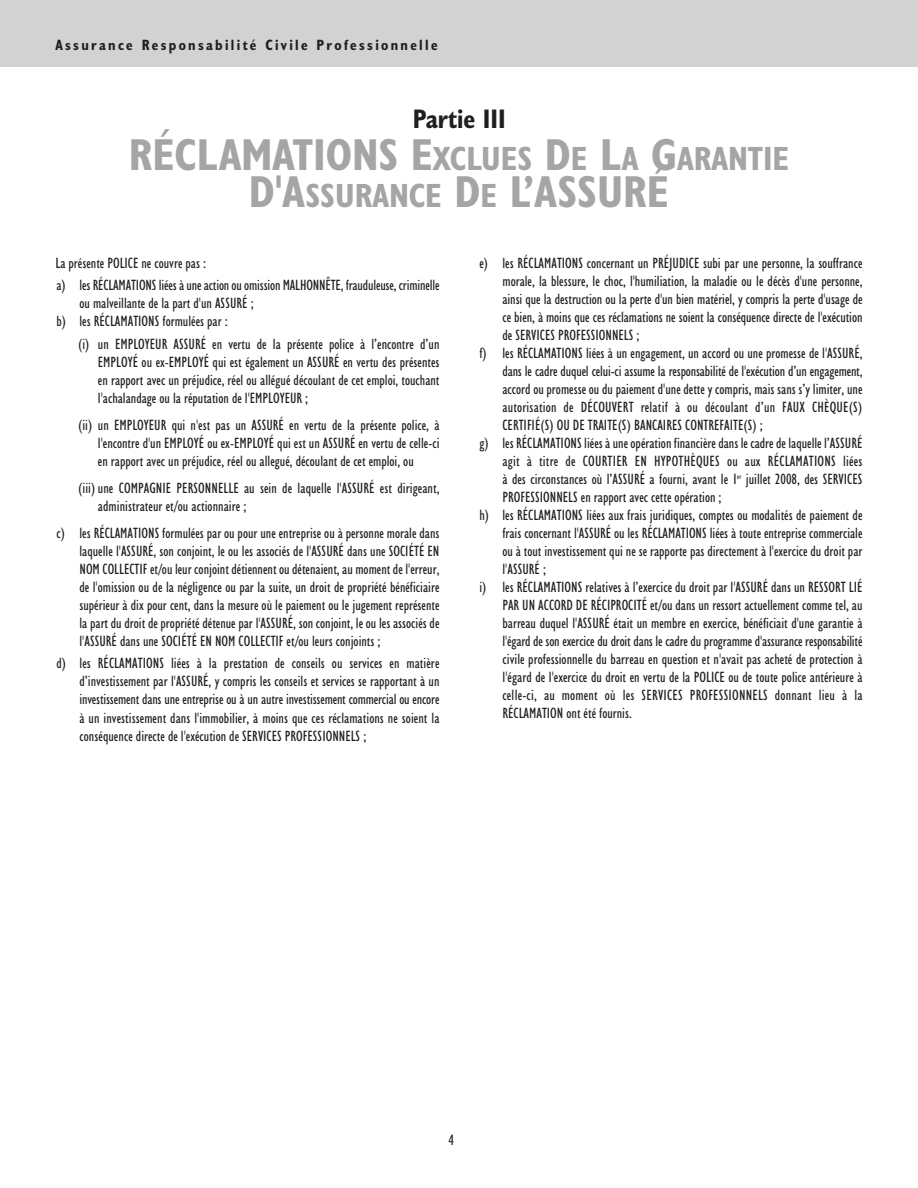
<style>
.page{position:relative;width:918px;height:1188px;background:#fff}
.page>*{position:absolute;margin:0;border:0;box-sizing:border-box;transform-origin:0 0}
.t1{font:700 condensed 45px/37.5px "Humanist 521 BT";color:#a6a5a6;text-align:center}
.t2{font:700 condensed 27px "Humanist 521 BT";color:#201e21}
.t3{font:condensed 15px/18px "Humanist 521 BT";color:#201e21;text-align:justify}
.t4{font:700 condensed 15px "Humanist 521 BT";letter-spacing:.155em;color:#201e21}
.s1{font-size:33.75px}
</style>
<div class="page">
<div style="left:0;top:0;width:918px;height:67px;background:#d2d2d3"></div>
<p class="t4" style="left:55px;top:39px;width:384px">Assurance Responsabilité Civile Professionnelle</p>
<h2 class="t2" style="left:413px;top:109px;width:94px">Partie III</h2>
<h1 class="t1" style="left:129px;top:141px;width:662px">RÉCLAMATIONS E<span class="s1">XCLUES</span> D<span class="s1">E</span> L<span class="s1">A</span> G<span class="s1">ARANTIE<br></span>D'A<span class="s1">SSURANCE</span> D<span class="s1">E</span> L’ASSURÉ</h1>
<p class="t3" style="left:56px;top:253px;width:386px;line-height:22.5px">La présente POLICE ne couvre pas :<br>a) les RÉCLAMATIONS liées à une action ou omission MALHONNÊTE, frauduleuse, criminelle</p>
<p class="t3" style="left:56px;top:296px;width:199px;text-indent:23px">ou malveillante de la part d'un ASSURÉ ; b) les RÉCLAMATIONS formulées par :</p>
<p class="t3" style="left:98px;top:337px;width:343px;text-indent:-20px">(i) un EMPLOYEUR ASSURÉ en vertu de la présente police à l’encontre d’un EMPLOYÉ ou ex-EMPLOYÉ qui est également un ASSURÉ en vertu des présentes en rapport avec un préjudice, réel ou allégué découlant de cet emploi, touchant l'achalandage ou la réputation de l'EMPLOYEUR ;</p>
<p class="t3" style="left:98px;top:418px;width:343px;text-indent:-20px">(ii) un EMPLOYEUR qui n'est pas un ASSURÉ en vertu de la présente police, à l'encontre d'un EMPLOYÉ ou ex-EMPLOYÉ qui est un ASSURÉ en vertu de celle-ci en rapport avec un préjudice, réel ou allegué, découlant de cet emploi, ou</p>
<p class="t3" style="left:98px;top:481px;width:343px;text-indent:-20px">(iii) une COMPAGNIE PERSONNELLE au sein de laquelle l'ASSURÉ est dirigeant, administrateur et/ou actionnaire ;</p>
<p class="t3" style="left:79px;top:526px;width:362px;text-indent:-23px">c) les RÉCLAMATIONS formulées par ou pour une entreprise ou à personne morale dans laquelle l'ASSURÉ, son conjoint, le ou les associés de l'ASSURÉ dans une SOCIÉTÉ EN NOM COLLECTIF et/ou leur conjoint détiennent ou détenaient, au moment de l'erreur, de l'omission ou de la négligence ou par la suite, un droit de propriété bénéficiaire supérieur à dix pour cent, dans la mesure où le paiement ou le jugement représente la part du droit de propriété détenue par l'ASSURÉ, son conjoint, le ou les associés de l'ASSURÉ dans une SOCIÉTÉ EN NOM COLLECTIF et/ou leurs conjoints ;</p>
<p class="t3" style="left:79px;top:656px;width:362px;text-indent:-23px">d) les RÉCLAMATIONS liées à la prestation de conseils ou services en matière d’investissement par l'ASSURÉ, y compris les conseils et services se rapportant à un investissement dans une entreprise ou à un autre investissement commercial ou encore à un investissement dans l'immobilier, à moins que ces réclamations ne soient la conséquence directe de l'exécution de SERVICES PROFESSIONNELS ;</p>
<p class="t3" style="left:479px;top:256px;width:385px">e) les RÉCLAMATIONS concernant un PRÉJUDICE subi par une personne, la souffrance</p>
<p class="t3" style="left:502px;top:274px;width:362px">morale, la blessure, le choc, l'humiliation, la maladie ou le décès d'une personne,</p>
<p class="t3" style="left:502px;top:292px;width:362px">ainsi que la destruction ou la perte d'un bien matériel, y compris la perte d'usage de</p>
<p class="t3" style="left:502px;top:310px;width:362px">ce bien, à moins que ces réclamations ne soient la conséquence directe de l'exécution</p>
<p class="t3" style="left:502px;top:328px;width:139px">de SERVICES PROFESSIONNELS ;</p>
<p class="t3" style="left:479px;top:346px;width:385px">f) les RÉCLAMATIONS liées à un engagement, un accord ou une promesse de l'ASSURÉ,</p>
<p class="t3" style="left:502px;top:364px;width:362px">dans le cadre duquel celui-ci assume la responsabilité de l'exécution d’un engagement,</p>
<p class="t3" style="left:502px;top:382px;width:362px">accord ou promesse ou du paiement d'une dette y compris, mais sans s’y limiter, une</p>
<p class="t3" style="left:502px;top:400px;width:362px">autorisation de DÉCOUVERT relatif à ou découlant d’un FAUX CHÈQUE(S)</p>
<p class="t3" style="left:502px;top:418px;width:262px">CERTIFIÉ(S) OU DE TRAITE(S) BANCAIRES CONTREFAITE(S) ;</p>
<p class="t3" style="left:479px;top:436px;width:385px">g) les RÉCLAMATIONS liées à une opération financière dans le cadre de laquelle l’ASSURÉ</p>
<p class="t3" style="left:502px;top:454px;width:362px">agit à titre de COURTIER EN HYPOTHÈQUES ou aux RÉCLAMATIONS liées</p>
<p class="t3" style="left:502px;top:472px;width:362px">à des circonstances où l’ASSURÉ a fourni, avant le 1<sup>er</sup> juillet 2008, des SERVICES</p>
<p class="t3" style="left:502px;top:490px;width:221px">PROFESSIONNELS en rapport avec cette opération ;</p>
<p class="t3" style="left:479px;top:508px;width:385px">h) les RÉCLAMATIONS liées aux frais juridiques, comptes ou modalités de paiement de</p>
<p class="t3" style="left:502px;top:526px;width:362px">frais concernant l'ASSURÉ ou les RÉCLAMATIONS liées à toute entreprise commerciale</p>
<p class="t3" style="left:502px;top:544px;width:362px">ou à tout investissement qui ne se rapporte pas directement à l'exercice du droit par</p>
<p class="t3" style="left:502px;top:562px;width:45px">l'ASSURÉ ;</p>
<p class="t3" style="left:479px;top:580px;width:385px">i) les RÉCLAMATIONS relatives à l’exercice du droit par l'ASSURÉ dans un RESSORT LIÉ</p>
<p class="t3" style="left:502px;top:598px;width:362px">PAR UN ACCORD DE RÉCIPROCITÉ et/ou dans un ressort actuellement comme tel, au</p>
<p class="t3" style="left:502px;top:616px;width:362px">barreau duquel l'ASSURÉ était un membre en exercice, bénéficiait d'une garantie à</p>
<p class="t3" style="left:502px;top:634px;width:362px">l'égard de son exercice du droit dans le cadre du programme d'assurance responsabilité</p>
<p class="t3" style="left:502px;top:652px;width:362px">civile professionnelle du barreau en question et n'avait pas acheté de protection à</p>
<p class="t3" style="left:502px;top:670px;width:362px">l'égard de l'exercice du droit en vertu de la POLICE ou de toute police antérieure à</p>
<p class="t3" style="left:502px;top:688px;width:362px">celle-ci, au moment où les SERVICES PROFESSIONNELS donnant lieu à la</p>
<p class="t3" style="left:502px;top:706px;width:131px">RÉCLAMATION ont été fournis.</p>
<p class="t3" style="left:448px;top:1133px;width:7px">4</p>
</div>
